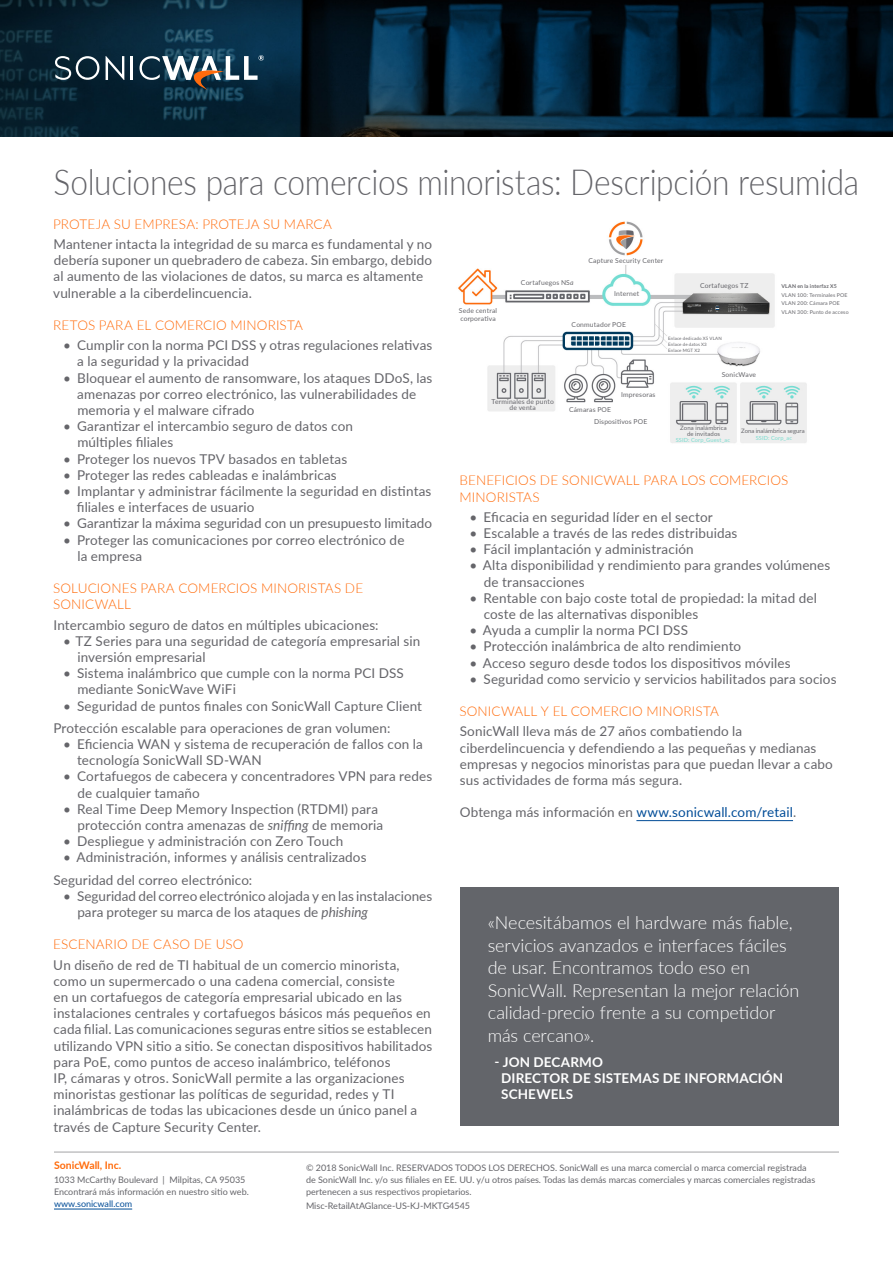
<style>
.page{position:relative;width:893px;height:1263px;background:#fff}
.page>*{position:absolute;margin:0;border:0;box-sizing:border-box;transform-origin:0 0}
.Headline{font:300 36px "Lato";letter-spacing:-.01em;color:#65656a;scale:.88 1}
.Callout_Box_Medium{font:300 18px/22.5px "Lato";letter-spacing:-.005em;color:#fff}
.Big_Bullets{font:13.5px/16.2px "Lato";letter-spacing:.01em;color:#65656a}
.Section_Heading_1{font:300 13.5px/16.2px "Lato";letter-spacing:.01em;color:#ff6c0c}
.Callout_Box_Byline{font:700 13.5px "Lato";letter-spacing:.015em;color:#fff}
.t1{font:700 10.5px "Lato";color:#ff6c0c}
.Reference_Code{font:9px/12px "Lato";color:#65656a}
.t2{font:9px "Lato";color:#004c97}
.Big_Bullets-2{font:6.75px/8.1px "Lato";letter-spacing:.025em;color:#65656a}
.Big_Bullets-3{font:6px/6px "Lato";letter-spacing:.02em;color:#65656a;text-align:center}
.Big_Bullets-4{font:5.7px "Lato";letter-spacing:.025em;color:#79dccf}
.Big_Bullets-5{font:5.25px "Lato";letter-spacing:.025em;color:#65656a}
.Big_Bullets-6{font:700 5.25px "Lato";letter-spacing:.025em;color:#65656a}
.Big_Bullets-7{font:4.5px "Lato";letter-spacing:.025em;color:#65656a}
.s1{font-style:italic}
.s2{color:#004c97}
</style>
<div class="page">
<hr style="left:54px;top:1209px;width:78px;height:1px;background:#004c97">
<img style="left:0;top:0;width:893px;height:137px">
<svg style="left:106px;top:56px;width:18px;height:24px"></svg>
<hr style="left:131px;top:56px;width:2px;height:24px;background:#fff">
<svg style="left:55px;top:56px;width:44px;height:24px"></svg>
<svg style="left:140px;top:55px;width:124px;height:35px"></svg>
<hr style="left:636px;top:820px;width:157px;height:1px;background:#004c97">
<div style="left:461px;top:887px;width:378px;height:239px;background:#63656a"></div>
<img style="left:458px;top:221px;width:349px;height:222px">
<hr style="left:54px;top:1152px;width:785px;height:1px;background:#a3a3a5">
<p class="Headline" style="left:53px;top:157px;width:917px">Soluciones para comercios minoristas: Descripción resumida</p>
<p class="Section_Heading_1" style="left:53px;top:215px;width:280px">PROTEJA SU EMPRESA: PROTEJA SU MARCA</p>
<p class="Big_Bullets" style="left:53px;top:235px;width:381px">Mantener intacta la integridad de su marca es fundamental y no debería suponer un quebradero de cabeza. Sin embargo, debido al aumento de las violaciones de datos, su marca es altamente vulnerable a la ciberdelincuencia.</p>
<p class="Section_Heading_1" style="left:53px;top:316px;width:251px">RETOS PARA EL COMERCIO MINORISTA</p>
<p class="Big_Bullets" style="left:77px;top:337px;width:357px;text-indent:-14px">• Cumplir con la norma PCI DSS y otras regulaciones relativas a la seguridad y la privacidad</p>
<p class="Big_Bullets" style="left:77px;top:369px;width:357px;text-indent:-14px">• Bloquear el aumento de ransomware, los ataques DDoS, las amenazas por correo electrónico, las vulnerabilidades de memoria y el malware cifrado</p>
<p class="Big_Bullets" style="left:77px;top:418px;width:277px;text-indent:-14px">• Garantizar el intercambio seguro de datos con múltiples filiales</p>
<p class="Big_Bullets" style="left:63px;top:450px;width:285px">• Proteger los nuevos TPV basados en tabletas</p>
<p class="Big_Bullets" style="left:63px;top:466px;width:275px">• Proteger las redes cableadas e inalámbricas</p>
<p class="Big_Bullets" style="left:77px;top:482px;width:356px;text-indent:-14px">• Implantar y administrar fácilmente la seguridad en distintas filiales e interfaces de usuario</p>
<p class="Big_Bullets" style="left:63px;top:515px;width:370px">• Garantizar la máxima seguridad con un presupuesto limitado</p>
<p class="Big_Bullets" style="left:77px;top:531px;width:328px;text-indent:-14px">• Proteger las comunicaciones por correo electrónico de la empresa</p>
<p class="Section_Heading_1" style="left:53px;top:580px;width:312px">SOLUCIONES PARA COMERCIOS MINORISTAS DE<br>SONICWALL</p>
<p class="Big_Bullets" style="left:53px;top:616px;width:327px">Intercambio seguro de datos en múltiples ubicaciones:</p>
<p class="Big_Bullets" style="left:77px;top:632px;width:344px;text-indent:-14px">• TZ Series para una seguridad de categoría empresarial sin inversión empresarial</p>
<p class="Big_Bullets" style="left:77px;top:665px;width:328px;text-indent:-14px">• Sistema inalámbrico que cumple con la norma PCI DSS mediante SonicWave WiFi</p>
<p class="Big_Bullets" style="left:63px;top:697px;width:360px">• Seguridad de puntos finales con SonicWall Capture Client</p>
<p class="Big_Bullets" style="left:53px;top:719px;width:339px">Protección escalable para operaciones de gran volumen:</p>
<p class="Big_Bullets" style="left:77px;top:735px;width:347px;text-indent:-14px">• Eficiencia WAN y sistema de recuperación de fallos con la tecnología SonicWall SD-WAN</p>
<p class="Big_Bullets" style="left:77px;top:768px;width:356px;text-indent:-14px">• Cortafuegos de cabecera y concentradores VPN para redes de cualquier tamaño</p>
<p class="Big_Bullets" style="left:77px;top:800px;width:307px;text-indent:-14px">• Real Time Deep Memory Inspection (RTDMI) para protección contra amenazas de <span class="s1">sniffing</span> de memoria</p>
<p class="Big_Bullets" style="left:63px;top:833px;width:282px">• Despliegue y administración con Zero Touch</p>
<p class="Big_Bullets" style="left:63px;top:849px;width:305px">• Administración, informes y análisis centralizados</p>
<p class="Big_Bullets" style="left:53px;top:871px;width:200px">Seguridad del correo electrónico:</p>
<p class="Big_Bullets" style="left:77px;top:887px;width:356px;text-indent:-14px">• Seguridad del correo electrónico alojada y en las instalaciones para proteger su marca de los ataques de <span class="s1">phishing</span></p>
<p class="Section_Heading_1" style="left:53px;top:936px;width:192px">ESCENARIO DE CASO DE USO</p>
<p class="Big_Bullets" style="left:53px;top:956px;width:381px">Un diseño de red de TI habitual de un comercio minorista, como un supermercado o una cadena comercial, consiste<br>en un cortafuegos de categoría empresarial ubicado en las instalaciones centrales y cortafuegos básicos más pequeños en cada filial. Las comunicaciones seguras entre sitios se establecen utilizando VPN sitio a sitio. Se conectan dispositivos habilitados para PoE, como puntos de acceso inalámbrico, teléfonos<br>IP, cámaras y otros. SonicWall permite a las organizaciones minoristas gestionar las políticas de seguridad, redes y TI inalámbricas de todas las ubicaciones desde un único panel a través de Capture Security Center.</p>
<p class="Big_Bullets-2" style="left:459px;top:307px;width:40px">Sede central corporativa</p>
<p class="Big_Bullets-2" style="left:588px;top:256px;width:76px">Capture Security Center</p>
<p class="Big_Bullets-2" style="left:521px;top:278px;width:54px">Cortafuegos NS<span class="s1">a</span></p>
<p class="Big_Bullets-2" style="left:572px;top:320px;width:56px">Conmutador POE</p>
<p class="Big_Bullets-2" style="left:614px;top:289px;width:26px">Internet</p>
<p class="Big_Bullets-2" style="left:700px;top:281px;width:50px">Cortafuegos TZ</p>
<p class="Big_Bullets-7" style="left:668px;top:335px;width:55px">Enlace dedicado X5 VLAN</p>
<p class="Big_Bullets-7" style="left:668px;top:341px;width:40px">Enlace de datos X3</p>
<p class="Big_Bullets-7" style="left:668px;top:347px;width:33px">Enlace MGT X2</p>
<p class="Big_Bullets-2" style="left:722px;top:370px;width:36px">SonicWave</p>
<p class="Big_Bullets-2" style="left:491px;top:398px;width:64px;line-height:6px;text-align:center">Terminales de punto de venta</p>
<p class="Big_Bullets-2" style="left:569px;top:405px;width:44px">Cámaras POE</p>
<p class="Big_Bullets-2" style="left:621px;top:390px;width:36px">Impresoras</p>
<p class="Big_Bullets-6" style="left:781px;top:282px;width:57px">VLAN en la interfaz X5</p>
<p class="Big_Bullets-5" style="left:781px;top:291px;width:67px">VLAN 100: Terminales POE</p>
<p class="Big_Bullets-5" style="left:781px;top:299px;width:60px">VLAN 200: Cámara POE</p>
<p class="Big_Bullets-5" style="left:781px;top:308px;width:69px">VLAN 300: Punto de acceso</p>
<p class="Big_Bullets-2" style="left:594px;top:417px;width:55px">Dispositivos POE</p>
<p class="Big_Bullets-3" style="left:680px;top:425px;width:48px">Zona inalámbrica de invitados</p>
<p class="Big_Bullets-3" style="left:741px;top:428px;width:65px">Zona inalámbrica segura</p>
<p class="Big_Bullets-4" style="left:676px;top:436px;width:56px">SSID: Corp_Guest_ac</p>
<p class="Big_Bullets-4" style="left:756px;top:434px;width:38px">SSID: Corp_ac</p>
<p class="Section_Heading_1" style="left:460px;top:472px;width:330px">BENEFICIOS DE SONICWALL PARA LOS COMERCIOS<br>MINORISTAS</p>
<p class="Big_Bullets" style="left:470px;top:508px;width:245px">• Eficacia en seguridad líder en el sector</p>
<p class="Big_Bullets" style="left:470px;top:524px;width:269px">• Escalable a través de las redes distribuidas</p>
<p class="Big_Bullets" style="left:470px;top:541px;width:226px">• Fácil implantación y administración</p>
<p class="Big_Bullets" style="left:484px;top:557px;width:348px;text-indent:-14px">• Alta disponibilidad y rendimiento para grandes volúmenes de transacciones</p>
<p class="Big_Bullets" style="left:484px;top:589px;width:335px;text-indent:-14px">• Rentable con bajo coste total de propiedad: la mitad del coste de las alternativas disponibles</p>
<p class="Big_Bullets" style="left:470px;top:622px;width:220px">• Ayuda a cumplir la norma PCI DSS</p>
<p class="Big_Bullets" style="left:470px;top:638px;width:273px">• Protección inalámbrica de alto rendimiento</p>
<p class="Big_Bullets" style="left:470px;top:654px;width:323px">• Acceso seguro desde todos los dispositivos móviles</p>
<p class="Big_Bullets" style="left:470px;top:670px;width:368px">• Seguridad como servicio y servicios habilitados para socios</p>
<p class="Section_Heading_1" style="left:459px;top:703px;width:261px">SONICWALL Y EL COMERCIO MINORISTA</p>
<p class="Big_Bullets" style="left:460px;top:723px;width:375px">SonicWall lleva más de 27 años combatiendo la ciberdelincuencia y defendiendo a las pequeñas y medianas empresas y negocios minoristas para que puedan llevar a cabo sus actividades de forma más segura.</p>
<p class="Big_Bullets" style="left:460px;top:804px;width:338px">Obtenga más información en <span class="s2">www.sonicwall.com/retail</span>.</p>
<p class="Callout_Box_Medium" style="left:488px;top:911px;width:313px">«Necesitábamos el hardware más fiable, servicios avanzados e interfaces fáciles de usar. Encontramos todo eso en SonicWall. Representan la mejor relación calidad-precio frente a su competidor más cercano».</p>
<p class="Callout_Box_Byline" style="left:494px;top:1052px;width:110px">- JON DECARMO</p>
<p class="Callout_Box_Byline" style="left:501px;top:1068px;width:284px">DIRECTOR DE SISTEMAS DE INFORMACIÓN</p>
<p class="Callout_Box_Byline" style="left:501px;top:1084px;width:74px">SCHEWELS</p>
<p class="t1" style="left:54px;top:1157px;width:69px">SonicWall, Inc.</p>
<p class="Reference_Code" style="left:54px;top:1173px;width:196px">1033 McCarthy Boulevard | Milpitas, CA 95035<br>Encontrará más información en nuestro sitio web.</p>
<p class="t2" style="left:54px;top:1197px;width:80px">www.sonicwall.com</p>
<p class="Reference_Code" style="left:306px;top:1161px;width:511px">© 2018 SonicWall Inc. RESERVADOS TODOS LOS DERECHOS. SonicWall es una marca comercial o marca comercial registrada de SonicWall Inc. y/o sus filiales en EE. UU. y/u otros países. Todas las demás marcas comerciales y marcas comerciales registradas pertenecen a sus respectivos propietarios.</p>
<p class="Reference_Code" style="left:306px;top:1199px;width:166px">Misc-RetailAtAGlance-US-KJ-MKTG4545</p>
</div>
